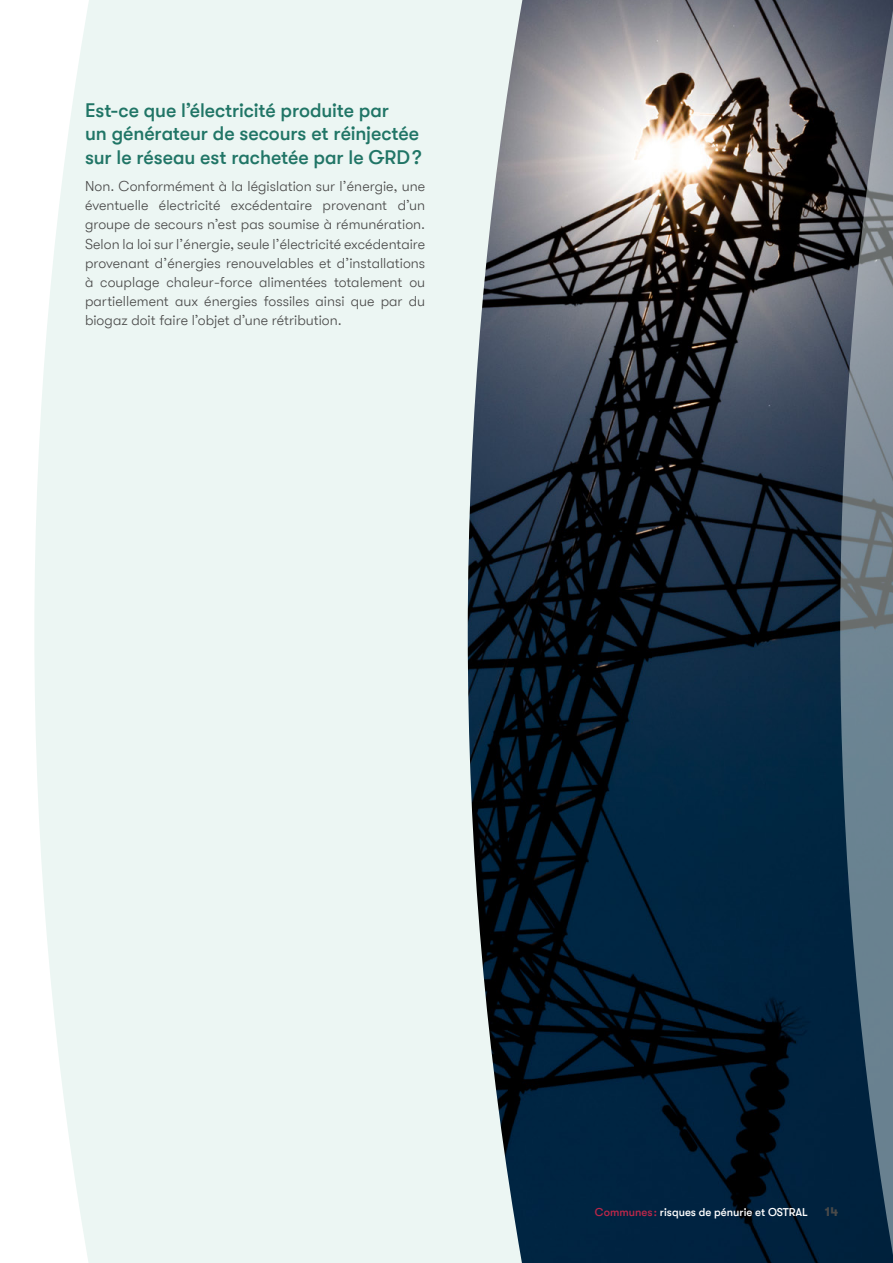
<style>
.page{position:relative;width:893px;height:1263px;background:#fff}
.page>*{position:absolute;margin:0;border:0;box-sizing:border-box;transform-origin:0 0}
.t1{font:500 19.5px/23.4px "GT Walsheim";letter-spacing:-.005em;color:#207566}
.t2{font:300 14.25px/19px "GT Walsheim";color:#4a4a49;text-align:justify}
.t3{font:700 12.75px "GT Walsheim";color:#4a4a49}
.t4{font:500 11.25px "GT Walsheim";color:#fff}
.s1{color:#bc2749}
</style>
<div class="page">
<div style="left:34px;top:0;width:434px;height:1263px;background:#ecf6f3"></div>
<img style="left:468px;top:0;width:372px;height:1263px">
<svg style="left:840px;top:0;width:53px;height:1263px;background:#5a6c7b"></svg>
<h1 class="t1" style="left:85px;top:99px;width:338px">Est-ce que l’électricité produite par<br>un générateur de secours et réinjectée sur le réseau est rachetée par le GRD ?</h1>
<p class="t2" style="left:85px;top:177px;width:342px">Non. Conformément à la législation sur l’énergie, une éventuelle électricité excédentaire provenant d’un groupe de secours n’est pas soumise à rémunération.<br>Selon la loi sur l’énergie, seule l’électricité excédentaire provenant d’énergies renouvelables et d’installations à couplage chaleur-force alimentées totalement ou partiellement aux énergies fossiles ainsi que par du biogaz doit faire l’objet d’une rétribution.</p>
<p class="t4" style="left:595px;top:1206px;width:215px"><span class="s1">Communes :</span> risques de pénurie et OSTRAL</p>
<p class="t3" style="left:825px;top:1205px;width:15px">14</p>
</div>
